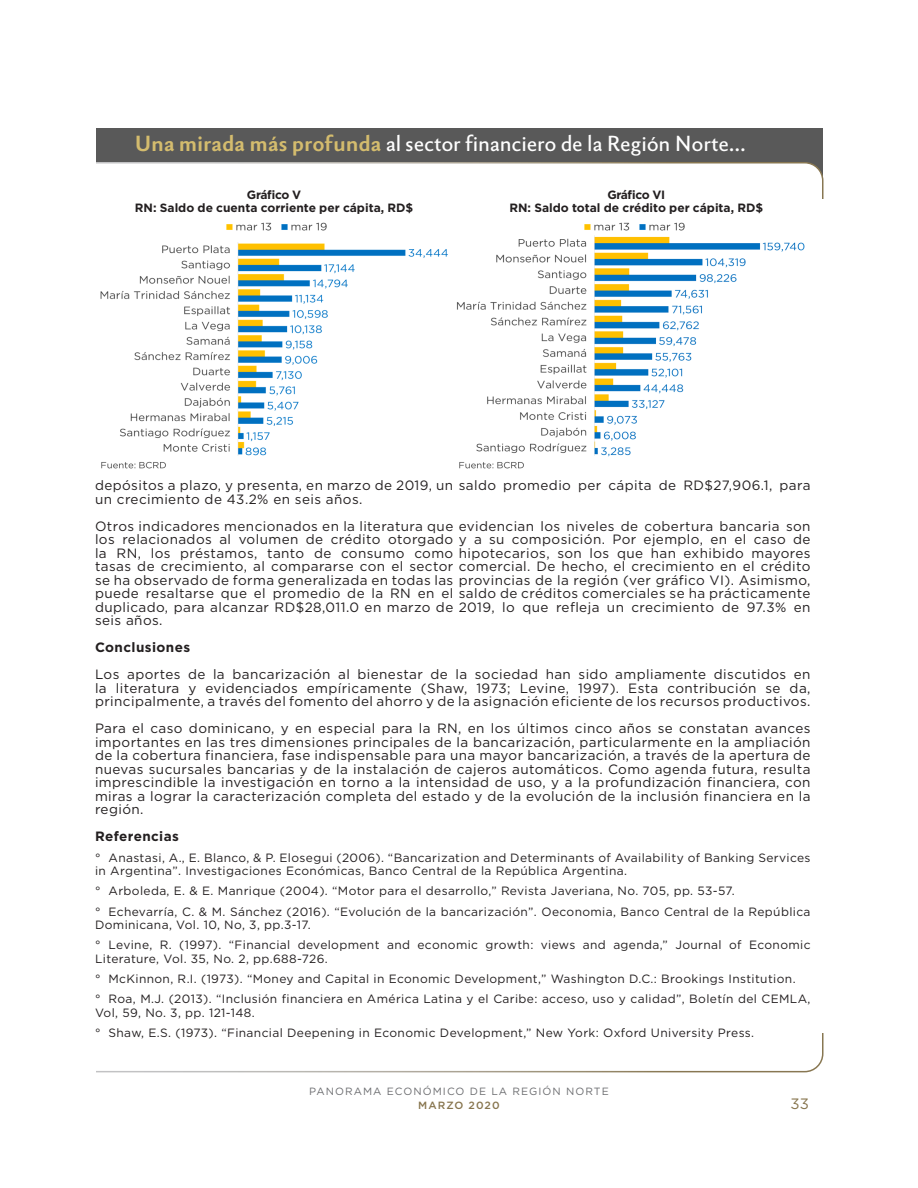
<style>
.page{position:relative;width:918px;height:1188px;background:#fff}
.page>*{position:absolute;margin:0;border:0;box-sizing:border-box;transform-origin:0 0}
.t1{font:21px "Berling Nova Sans Pro";letter-spacing:.02em;color:#fff}
.t2{font:15px "Gotham";color:#87754e}
.t3{font:13.5px/13.5px "Gotham";letter-spacing:.03em;color:#231f20;text-align:justify}
.t4{font:700 13.5px "Gotham";letter-spacing:.03em;color:#231f20}
.t5{font:12px/20.2px "Gotham";letter-spacing:.03em;color:#231f20}
.t6{font:700 12px/13.5px "Gotham";color:#231f20;text-align:center}
.t7{font:10.5px "Gotham";letter-spacing:.1em;color:#6c6d70}
.t8{font:500 10.5px "Gotham";letter-spacing:.1em;color:#87754e}
.s1{font-weight:700;color:#d4bc6e}
</style>
<div class="page">
<div style="left:0;top:128px;width:823px;height:392px;background:#595959"></div>
<div style="left:3px;top:163px;width:820px;height:909px;background:#fff;border-radius:18px"></div>
<div style="left:0;top:22px;width:95px;height:1067px;background:#fff"></div>
<img style="left:100px;top:222px;width:348px;height:247px">
<img style="left:456px;top:222px;width:349px;height:247px">
<h1 class="t1" style="left:135px;top:128px;width:612px"><span class="s1">Una mirada más profunda</span> al sector financiero de la Región Norte...</h1>
<p class="t6" style="left:135px;top:188px;width:280px">Gráfico V<br>RN: Saldo de cuenta corriente per cápita, RD$</p>
<p class="t6" style="left:509px;top:187px;width:255px">Gráfico VI<br>RN: Saldo total de crédito per cápita, RD$</p>
<p class="t3" style="left:95px;top:479px;width:717px">depósitos a plazo, y presenta, en marzo de 2019, un saldo promedio per cápita de RD$27,906.1, para un crecimiento de 43.2% en seis años.</p>
<p class="t3" style="left:95px;top:519px;width:717px">Otros indicadores mencionados en la literatura que evidencian los niveles de cobertura bancaria son los relacionados al volumen de crédito otorgado y a su composición. Por ejemplo, en el caso de la RN, los préstamos, tanto de consumo como hipotecarios, son los que han exhibido mayores tasas de crecimiento, al compararse con el sector comercial. De hecho, el crecimiento en el crédito se ha observado de forma generalizada en todas las provincias de la región (ver gráfico VI). Asimismo, puede resaltarse que el promedio de la RN en el saldo de créditos comerciales se ha prácticamente duplicado, para alcanzar RD$28,011.0 en marzo de 2019, lo que refleja un crecimiento de 97.3% en seis años.</p>
<p class="t4" style="left:95px;top:639px;width:97px">Conclusiones</p>
<p class="t3" style="left:95px;top:668px;width:717px">Los aportes de la bancarización al bienestar de la sociedad han sido ampliamente discutidos en la literatura y evidenciados empíricamente (Shaw, 1973; Levine, 1997). Esta contribución se da, principalmente, a través del fomento del ahorro y de la asignación eficiente de los recursos productivos.</p>
<p class="t3" style="left:95px;top:722px;width:717px">Para el caso dominicano, y en especial para la RN, en los últimos cinco años se constatan avances importantes en las tres dimensiones principales de la bancarización, particularmente en la ampliación de la cobertura financiera, fase indispensable para una mayor bancarización, a través de la apertura de nuevas sucursales bancarias y de la instalación de cajeros automáticos. Como agenda futura, resulta imprescindible la investigación en torno a la intensidad de uso, y a la profundización financiera, con miras a lograr la caracterización completa del estado y de la evolución de la inclusión financiera en la región.</p>
<p class="t4" style="left:95px;top:828px;width:85px">Referencias</p>
<p class="t5" style="left:95px;top:850px;width:717px;line-height:13.5px">° Anastasi, A., E. Blanco, &amp; P. Elosegui (2006). “Bancarization and Determinants of Availability of Banking Services in Argentina”. Investigaciones Económicas, Banco Central de la República Argentina.</p>
<p class="t5" style="left:95px;top:881px;width:717px">° Arboleda, E. &amp; E. Manrique (2004). “Motor para el desarrollo,” Revista Javeriana, No. 705, pp. 53-57.<br>° Echevarría, C. &amp; M. Sánchez (2016). “Evolución de la bancarización”. Oeconomia, Banco Central de la República</p>
<p class="t5" style="left:95px;top:914px;width:717px">Dominicana, Vol. 10, No, 3, pp.3-17.<br>° Levine, R. (1997). “Financial development and economic growth: views and agenda,” Journal of Economic</p>
<p class="t5" style="left:95px;top:948px;width:717px">Literature, Vol. 35, No. 2, pp.688-726.<br>° McKinnon, R.I. (1973). “Money and Capital in Economic Development,” Washington D.C.: Brookings Institution.<br>° Roa, M.J. (2013). “Inclusión financiera en América Latina y el Caribe: acceso, uso y calidad”, Boletín del CEMLA,</p>
<p class="t5" style="left:95px;top:1002px;width:661px">Vol, 59, No. 3, pp. 121-148.<br>° Shaw, E.S. (1973). “Financial Deepening in Economic Development,” New York: Oxford University Press.</p>
<p class="t7" style="left:309px;top:1085px;width:301px">PANORAMA ECONÓMICO DE LA REGIÓN NORTE</p>
<p class="t8" style="left:418px;top:1098px;width:83px">MARZO 2020</p>
<p class="t2" style="left:791px;top:1094px;width:20px">33</p>
</div>
